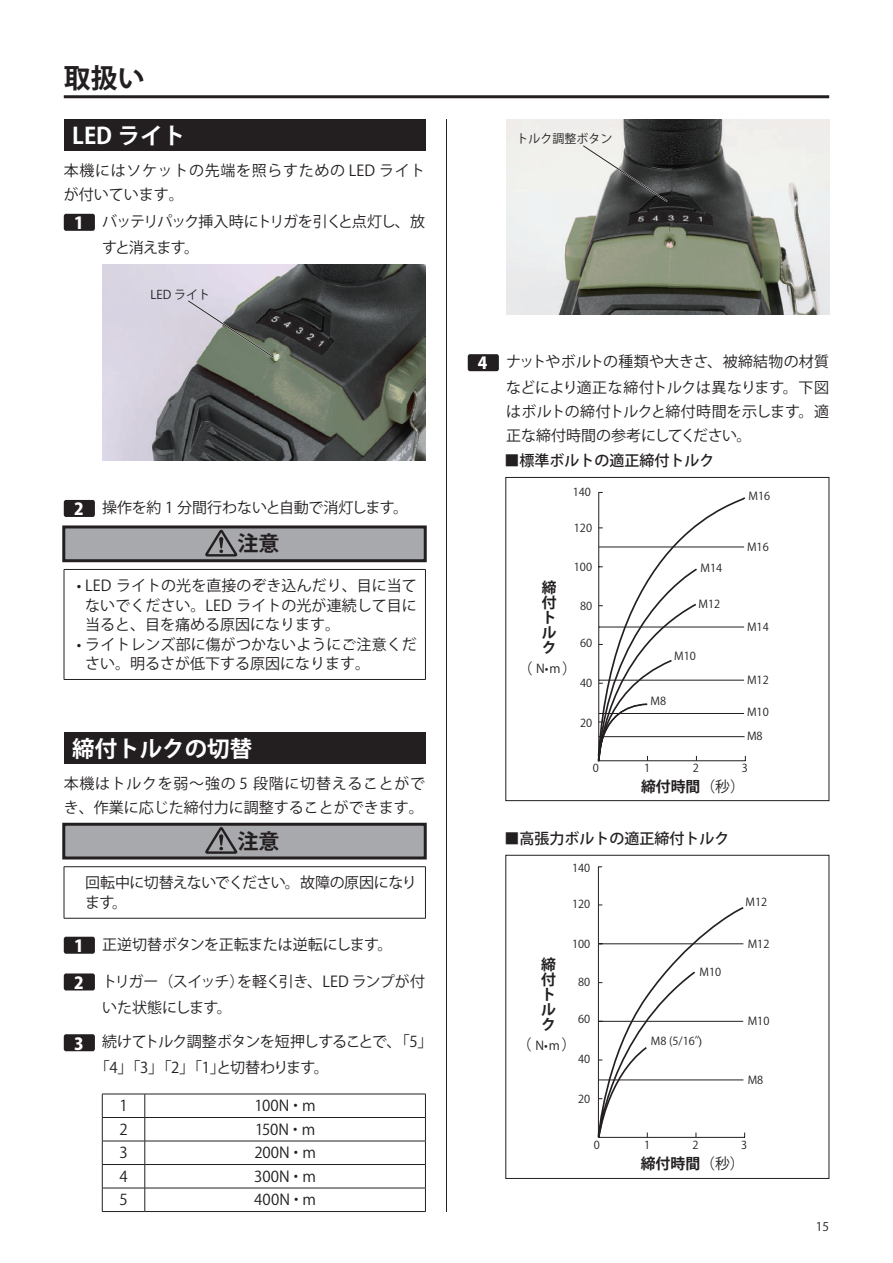
<style>
.page{position:relative;width:893px;height:1263px;background:#fff}
.page>*{position:absolute;margin:0;border:0;box-sizing:border-box;transform-origin:0 0}
.t1{font:700 27px "Koz Go Pro";color:#231f20}
.t2{font:700 22.5px "Koz Go Pro";color:#fff}
.t3{font:700 21px "Koz Go Pr 6 N";color:#231f20}
.t4{font:15px/24px "Koz Go Pr 6 N";color:#231f20}
.t5{font:15px/19.5px "Koz Go Pro";color:#231f20;text-align:justify}
.t6{font:15px/26px "Koz Go Pr 6 N";letter-spacing:-.055em;color:#231f20}
.t7{font:15px/26px "Koz Go Pr 6 N";letter-spacing:-.025em;color:#231f20}
.t8{font:500 15px "Koz Go Pr 6 N";color:#231f20}
.t9{font:15px/24px "Koz Go Pr 6 N";letter-spacing:.045em;color:#231f20}
.t10{font:15px/26px "Koz Go Pr 6 N";letter-spacing:-.07em;color:#231f20}
.t11{font:15px/19.5px "Koz Go Pro";letter-spacing:-.035em;color:#231f20}
.t12{font:15px "Koz Go Pr 6 N";letter-spacing:-.02em;color:#231f20}
.t13{font:700 14.85px/14.9px "Koz Go Pr 6 N";color:#231f20;text-align:justify}
.t14{font:14.85px "Koz Go Pr 6 N";color:#231f20}
.t15{font:12.3px "Koz Go Pr 6 N";color:#231f20}
.t16{font:12px "Koz Go Pr 6 N";color:#231f20}
.t17{font:12px "Koz Go Pro";color:#231f20}
.t18{font:10.95px "Koz Go Pr 6 N";color:#231f20}
.s1{font-family:"Koz Go Pro";font-weight:800;font-size:16.5px;color:#fff}
.s2{font-weight:400}
.s3{font-family:"Arial"}
</style>
<div class="page">
<hr style="left:446px;top:119px;width:1px;height:1093px;background:#231f20">
<hr style="left:64px;top:95px;width:765px;height:3px;background:#231f20">
<div style="left:64px;top:119px;width:361px;height:31px;background:#231f20"></div>
<div style="left:64px;top:527px;width:361px;height:34px;background:#a8a9ad"></div>
<div style="left:62px;top:525px;width:365px;height:37px;border:3px solid #231f20"></div>
<div style="left:64px;top:214px;width:31px;height:17px;background:#231f20;border-radius:2px"></div>
<img style="left:102px;top:265px;width:323px;height:195px">
<svg style="left:186px;top:299px;width:90px;height:60px;background:#888b89"></svg>
<div style="left:64px;top:500px;width:31px;height:17px;background:#231f20;border-radius:2px"></div>
<svg style="left:205px;top:530px;width:32px;height:26px"></svg>
<hr style="left:64px;top:569px;width:362px;height:1px;background:#231f20">
<hr style="left:64px;top:570px;width:1px;height:109px;background:#231f20">
<hr style="left:425px;top:570px;width:1px;height:109px;background:#231f20">
<hr style="left:64px;top:679px;width:362px;height:1px;background:#231f20">
<div style="left:64px;top:732px;width:361px;height:31px;background:#231f20"></div>
<div style="left:64px;top:824px;width:361px;height:34px;background:#a8a9ad"></div>
<div style="left:62px;top:823px;width:365px;height:36px;border:3px solid #231f20"></div>
<svg style="left:205px;top:827px;width:32px;height:27px"></svg>
<hr style="left:64px;top:866px;width:362px;height:1px;background:#231f20">
<hr style="left:64px;top:867px;width:1px;height:51px;background:#231f20">
<hr style="left:425px;top:867px;width:1px;height:51px;background:#231f20">
<hr style="left:64px;top:918px;width:362px;height:1px;background:#231f20">
<div style="left:64px;top:937px;width:31px;height:17px;background:#231f20;border-radius:2px"></div>
<div style="left:64px;top:973px;width:31px;height:17px;background:#231f20;border-radius:2px"></div>
<div style="left:64px;top:1034px;width:31px;height:17px;background:#231f20;border-radius:2px"></div>
<hr style="left:102px;top:1094px;width:43px;height:1px;background:#231f20">
<hr style="left:145px;top:1094px;width:281px;height:1px;background:#231f20">
<hr style="left:102px;top:1117px;width:43px;height:1px;background:#231f20">
<hr style="left:145px;top:1117px;width:281px;height:1px;background:#231f20">
<hr style="left:102px;top:1141px;width:43px;height:1px;background:#231f20">
<hr style="left:145px;top:1141px;width:281px;height:1px;background:#231f20">
<hr style="left:102px;top:1164px;width:43px;height:1px;background:#231f20">
<hr style="left:145px;top:1164px;width:281px;height:1px;background:#231f20">
<hr style="left:102px;top:1188px;width:43px;height:1px;background:#231f20">
<svg style="left:102px;top:1094px;width:1px;height:117px"></svg>
<hr style="left:145px;top:1188px;width:281px;height:1px;background:#231f20">
<hr style="left:102px;top:1211px;width:43px;height:1px;background:#231f20">
<hr style="left:145px;top:1211px;width:281px;height:1px;background:#231f20">
<svg style="left:145px;top:1094px;width:1px;height:117px"></svg>
<svg style="left:425px;top:1094px;width:1px;height:117px"></svg>
<img style="left:506px;top:119px;width:323px;height:196px">
<svg style="left:581px;top:144px;width:88px;height:59px;background:#7e7f7d"></svg>
<div style="left:468px;top:354px;width:31px;height:17px;background:#231f20;border-radius:2px"></div>
<svg style="left:597px;top:492px;width:149px;height:270px"></svg>
<hr style="left:599px;top:547px;width:145px;height:1px;background:#231f20">
<div style="left:506px;top:477px;width:323px;height:324px;border:1px solid #231f20"></div>
<svg style="left:597px;top:904px;width:148px;height:234px"></svg>
<hr style="left:598px;top:867px;width:1px;height:271px;background:#231f20">
<div style="left:506px;top:855px;width:323px;height:324px;border:1px solid #231f20"></div>
<h1 class="t1" style="left:64px;top:60px;width:82px">取扱い</h1>
<h2 class="t2" style="left:72px;top:121px;width:114px">LED ライト</h2>
<p class="t9" style="left:64px;top:159px;width:363px">本機にはソケットの先端を照らすための LED ライトが付いています。</p>
<p class="t10" style="left:102px;top:209px;width:325px;text-indent:-28px"><span class="s1">1</span> バッテリパック挿入時にトリガを引くと点灯し、放すと消えます。</p>
<p class="t16" style="left:150px;top:288px;width:61px">LED ライト</p>
<p class="t12" style="left:74px;top:499px;width:336px"><span class="s1">2</span> 操作を約 1 分間行わないと自動で消灯します。</p>
<h3 class="t3" style="left:237px;top:532px;width:43px">注意</h3>
<p class="t5" style="left:85px;top:576px;width:333px;text-indent:-9px">• LED ライトの光を直接のぞき込んだり、目に当てないでください。LED ライトの光が連続して目に当ると、目を痛める原因になります。</p>
<p class="t5" style="left:85px;top:635px;width:333px;text-indent:-9px">• ライトレンズ部に傷がつかないようにご注意ください。明るさが低下する原因になります。</p>
<h2 class="t2" style="left:72px;top:734px;width:181px">締付トルクの切替</h2>
<p class="t4" style="left:64px;top:772px;width:363px">本機はトルクを弱〜強の 5 段階に切替えることができ、作業に応じた締付力に調整することができます。</p>
<h3 class="t3" style="left:237px;top:829px;width:43px">注意</h3>
<p class="t11" style="left:85px;top:873px;width:333px">回転中に切替えないでください。故障の原因になります。</p>
<p class="t4" style="left:74px;top:933px;width:320px"><span class="s1">1</span> 正逆切替ボタンを正転または逆転にします。</p>
<p class="t7" style="left:102px;top:968px;width:325px;text-indent:-28px"><span class="s1">2</span> トリガー（スイッチ）を軽く引き、LED ランプが付いた状態にします。</p>
<p class="t6" style="left:95px;top:1029px;width:339px;text-indent:-21px"><span class="s1">3</span> 続けてトルク調整ボタンを短押しすることで、「5」「4」「3」「2」「1」と切替わります。</p>
<p class="t5" style="left:119px;top:1096px;width:10px">1</p>
<p class="t5" style="left:255px;top:1096px;width:62px">100N・m</p>
<p class="t5" style="left:119px;top:1120px;width:10px">2</p>
<p class="t5" style="left:255px;top:1120px;width:62px">150N・m</p>
<p class="t5" style="left:119px;top:1143px;width:10px">3</p>
<p class="t5" style="left:254px;top:1143px;width:63px">200N・m</p>
<p class="t5" style="left:119px;top:1167px;width:10px">4</p>
<p class="t5" style="left:254px;top:1167px;width:63px">300N・m</p>
<p class="t5" style="left:119px;top:1190px;width:10px">5</p>
<p class="t5" style="left:254px;top:1190px;width:64px">400N・m</p>
<p class="t16" style="left:516px;top:132px;width:97px">トルク調整ボタン</p>
<p class="t4" style="left:478px;top:349px;width:353px;line-height:26px;text-align:right"><span class="s1">4</span> ナットやボルトの種類や大きさ、被締結物の材質などにより適正な締付トルクは異なります。下図</p>
<p class="t4" style="left:506px;top:400px;width:325px">はボルトの締付トルクと締付時間を示します。適正な締付時間の参考にしてください。</p>
<p class="t8" style="left:468px;top:452px;width:248px">　　 ■標準ボルトの適正締付トルク</p>
<p class="t18" style="left:573px;top:485px;width:20px">140</p>
<p class="t18" style="left:749px;top:489px;width:23px">M16</p>
<p class="t18" style="left:574px;top:522px;width:20px">120</p>
<p class="t13" style="left:542px;top:581px;width:16px">締付トルク</p>
<p class="t14" style="left:518px;top:660px;width:61px">（　　）</p>
<p class="t15" style="left:536px;top:662px;width:26px">N•m</p>
<p class="t18" style="left:574px;top:561px;width:20px">100</p>
<p class="t18" style="left:580px;top:600px;width:14px">80</p>
<p class="t18" style="left:580px;top:637px;width:14px">60</p>
<p class="t18" style="left:580px;top:676px;width:14px">40</p>
<p class="t18" style="left:580px;top:716px;width:14px">20</p>
<p class="t18" style="left:700px;top:562px;width:23px">M14</p>
<p class="t18" style="left:699px;top:597px;width:23px">M12</p>
<p class="t18" style="left:674px;top:650px;width:23px">M10</p>
<p class="t18" style="left:651px;top:695px;width:17px">M8</p>
<p class="t18" style="left:747px;top:540px;width:23px">M16</p>
<p class="t18" style="left:747px;top:621px;width:23px">M14</p>
<p class="t18" style="left:747px;top:673px;width:23px">M12</p>
<p class="t18" style="left:747px;top:706px;width:23px">M10</p>
<p class="t18" style="left:747px;top:730px;width:17px">M8</p>
<p class="t18" style="left:593px;top:762px;width:8px">0</p>
<p class="t18" style="left:644px;top:762px;width:8px">1</p>
<p class="t18" style="left:693px;top:762px;width:8px">2</p>
<p class="t18" style="left:742px;top:762px;width:8px">3</p>
<p class="t13" style="left:641px;top:779px;width:105px">締付時間<span class="s2">（秒）</span></p>
<p class="t8" style="left:468px;top:830px;width:263px">　　 ■高張力ボルトの適正締付トルク</p>
<p class="t18" style="left:572px;top:862px;width:20px">140</p>
<p class="t18" style="left:572px;top:898px;width:20px">120</p>
<p class="t18" style="left:572px;top:937px;width:20px">100</p>
<p class="t13" style="left:541px;top:957px;width:16px;text-align:left">締付トルク</p>
<p class="t14" style="left:517px;top:1036px;width:61px">（　　）</p>
<p class="t15" style="left:535px;top:1039px;width:26px">N•m</p>
<p class="t18" style="left:578px;top:976px;width:14px">80</p>
<p class="t18" style="left:578px;top:1013px;width:14px">60</p>
<p class="t18" style="left:578px;top:1052px;width:14px">40</p>
<p class="t18" style="left:578px;top:1092px;width:14px">20</p>
<p class="t18" style="left:699px;top:966px;width:23px">M10</p>
<p class="t18" style="left:651px;top:1035px;width:56px">M8 (5/16″<span class="s3">)</span></p>
<p class="t18" style="left:746px;top:896px;width:23px">M12</p>
<p class="t18" style="left:748px;top:937px;width:23px">M12</p>
<p class="t18" style="left:748px;top:1015px;width:23px">M10</p>
<p class="t18" style="left:748px;top:1073px;width:17px">M8</p>
<p class="t18" style="left:594px;top:1139px;width:8px">0</p>
<p class="t18" style="left:644px;top:1139px;width:8px">1</p>
<p class="t18" style="left:692px;top:1139px;width:8px">2</p>
<p class="t18" style="left:741px;top:1139px;width:8px">3</p>
<p class="t13" style="left:641px;top:1156px;width:106px">締付時間<span class="s2">（秒）</span></p>
<p class="t17" style="left:816px;top:1219px;width:15px">15</p>
</div>
